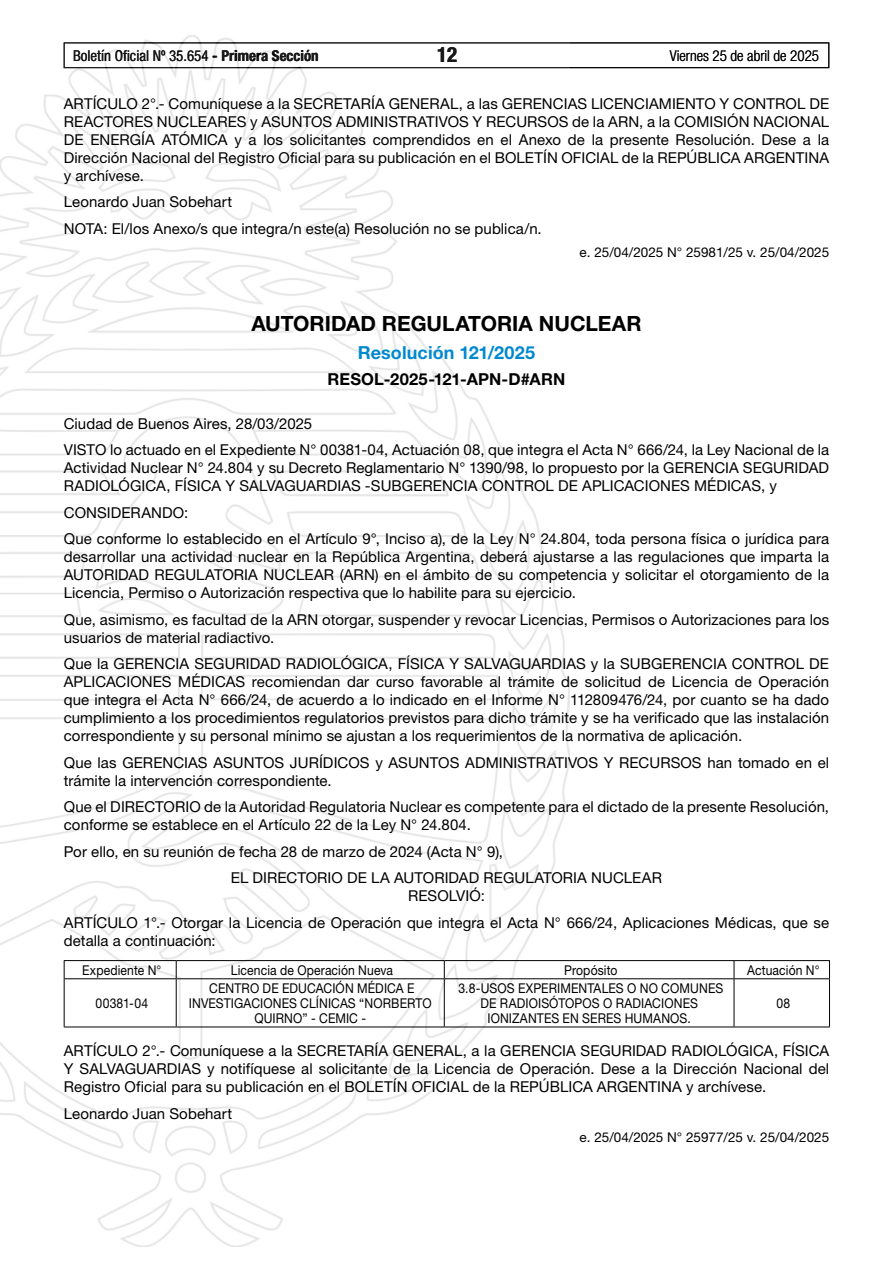
<style>
.page{position:relative;width:893px;height:1263px;background:#fff}
.page>*{position:absolute;margin:0;border:0;box-sizing:border-box;transform-origin:0 0}
.t1{font:700 21px "Helvetica Neue LT Std";color:#000}
.t2{font:700 condensed 21px "Helvetica Neue LT Std";color:#000}
.t3{font:700 18px "Helvetica Neue LT Std";letter-spacing:.005em;color:#0089cf}
.t4{font:700 16.5px "Helvetica Neue LT Std";letter-spacing:.005em;color:#000}
.t5{font:15px/18px "Helvetica Neue LT Std";letter-spacing:.005em;color:#000}
.t6{font:condensed 15px "Helvetica Neue LT Std";color:#000}
.t7{font:300 condensed 15px "Helvetica Neue LT Std";color:#000}
.t8{font:13.5px/15px "Helvetica Neue LT Std";letter-spacing:.01em;color:#000;text-align:center;scale:.9 1}
.t9{font:13.5px "Helvetica Neue LT Std";letter-spacing:.01em;color:#000}
.s1{font-weight:700}
</style>
<div class="page">
<div style="left:64px;top:43px;width:765px;height:25px;border:1px solid #000"></div>
<img style="left:0;top:35px;width:569px;height:1211px">
<hr style="left:64px;top:960px;width:112px;height:1px;background:#000">
<hr style="left:176px;top:960px;width:268px;height:1px;background:#000">
<hr style="left:444px;top:960px;width:290px;height:1px;background:#000">
<hr style="left:734px;top:960px;width:96px;height:1px;background:#000">
<hr style="left:64px;top:978px;width:112px;height:1px;background:#000">
<hr style="left:176px;top:978px;width:268px;height:1px;background:#000">
<hr style="left:444px;top:978px;width:290px;height:1px;background:#000">
<hr style="left:734px;top:978px;width:96px;height:1px;background:#000">
<hr style="left:64px;top:1026px;width:112px;height:1px;background:#000">
<hr style="left:176px;top:1026px;width:268px;height:1px;background:#000">
<hr style="left:444px;top:1026px;width:290px;height:1px;background:#000">
<hr style="left:734px;top:1026px;width:96px;height:1px;background:#000">
<svg style="left:64px;top:961px;width:1px;height:17px"></svg>
<hr style="left:64px;top:979px;width:1px;height:47px;background:#000">
<svg style="left:176px;top:961px;width:1px;height:17px"></svg>
<svg style="left:444px;top:961px;width:1px;height:17px"></svg>
<svg style="left:734px;top:961px;width:1px;height:17px"></svg>
<svg style="left:829px;top:961px;width:1px;height:17px"></svg>
<hr style="left:176px;top:979px;width:1px;height:47px;background:#000">
<hr style="left:444px;top:979px;width:1px;height:47px;background:#000">
<hr style="left:734px;top:979px;width:1px;height:47px;background:#000">
<hr style="left:829px;top:979px;width:1px;height:47px;background:#000">
<p class="t6" style="left:73px;top:47px;width:247px">Boletín Oficial Nº 35.654 <span class="s1">- Primera Sección</span></p>
<h1 class="t2" style="left:437px;top:42px;width:22px">12</h1>
<p class="t7" style="left:670px;top:47px;width:151px">Viernes 25 de abril de 2025</p>
<p class="t5" style="left:64px;top:94px;width:767px;text-align:justify">ARTÍCULO 2°.- Comuníquese a la SECRETARÍA GENERAL, a las GERENCIAS LICENCIAMIENTO Y CONTROL DE REACTORES NUCLEARES y ASUNTOS ADMINISTRATIVOS Y RECURSOS de la ARN, a la COMISIÓN NACIONAL DE ENERGÍA ATÓMICA y a los solicitantes comprendidos en el Anexo de la presente Resolución. Dese a la Dirección Nacional del Registro Oficial para su publicación en el BOLETÍN OFICIAL de la REPÚBLICA ARGENTINA y archívese.</p>
<p class="t5" style="left:64px;top:188px;width:479px;line-height:26.5px">Leonardo Juan Sobehart<br>NOTA: El/los Anexo/s que integra/n este(a) Resolución no se publica/n.</p>
<p class="t9" style="left:580px;top:244px;width:251px">e. 25/04/2025 N° 25981/25 v. 25/04/2025</p>
<h1 class="t1" style="left:251px;top:310px;width:392px">AUTORIDAD REGULATORIA NUCLEAR</h1>
<p class="t3" style="left:358px;top:341px;width:179px">Resolución 121/2025</p>
<p class="t4" style="left:328px;top:369px;width:239px">RESOL-2025-121-APN-D#ARN</p>
<p class="t5" style="left:64px;top:410px;width:767px;line-height:26.5px">Ciudad de Buenos Aires, 28/03/2025<br>VISTO lo actuado en el Expediente N° 00381-04, Actuación 08, que integra el Acta N° 666/24, la Ley Nacional de la</p>
<p class="t5" style="left:64px;top:459px;width:767px">Actividad Nuclear N° 24.804 y su Decreto Reglamentario N° 1390/98, lo propuesto por la GERENCIA SEGURIDAD<br>RADIOLÓGICA, FÍSICA Y SALVAGUARDIAS -SUBGERENCIA CONTROL DE APLICACIONES MÉDICAS, y</p>
<p class="t5" style="left:64px;top:499px;width:767px;line-height:26.5px">CONSIDERANDO:<br>Que conforme lo establecido en el Artículo 9°, Inciso a), de la Ley N° 24.804, toda persona física o jurídica para</p>
<p class="t5" style="left:64px;top:548px;width:767px;text-align:justify">desarrollar una actividad nuclear en la República Argentina, deberá ajustarse a las regulaciones que imparta la AUTORIDAD REGULATORIA NUCLEAR (ARN) en el ámbito de su competencia y solicitar el otorgamiento de la Licencia, Permiso o Autorización respectiva que lo habilite para su ejercicio.</p>
<p class="t5" style="left:64px;top:610px;width:767px">Que, asimismo, es facultad de la ARN otorgar, suspender y revocar Licencias, Permisos o Autorizaciones para los usuarios de material radiactivo.</p>
<p class="t5" style="left:64px;top:655px;width:767px;text-align:justify">Que la GERENCIA SEGURIDAD RADIOLÓGICA, FÍSICA Y SALVAGUARDIAS y la SUBGERENCIA CONTROL DE APLICACIONES MÉDICAS recomiendan dar curso favorable al trámite de solicitud de Licencia de Operación que integra el Acta N° 666/24, de acuerdo a lo indicado en el Informe N° 112809476/24, por cuanto se ha dado cumplimiento a los procedimientos regulatorios previstos para dicho trámite y se ha verificado que las instalación correspondiente y su personal mínimo se ajustan a los requerimientos de la normativa de aplicación.</p>
<p class="t5" style="left:64px;top:753px;width:767px">Que las GERENCIAS ASUNTOS JURÍDICOS y ASUNTOS ADMINISTRATIVOS Y RECURSOS han tomado en el trámite la intervención correspondiente.</p>
<p class="t5" style="left:64px;top:798px;width:767px">Que el DIRECTORIO de la Autoridad Regulatoria Nuclear es competente para el dictado de la presente Resolución, conforme se establece en el Artículo 22 de la Ley N° 24.804.</p>
<p class="t5" style="left:231px;top:838px;width:433px;line-height:26.5px;text-indent:-167px">Por ello, en su reunión de fecha 28 de marzo de 2024 (Acta N° 9),<br>EL DIRECTORIO DE LA AUTORIDAD REGULATORIA NUCLEAR</p>
<p class="t5" style="left:64px;top:882px;width:767px;line-height:26.5px;text-align:center">RESOLVIÓ:<br>ARTÍCULO 1°.- Otorgar la Licencia de Operación que integra el Acta N° 666/24, Aplicaciones Médicas, que se</p>
<p class="t5" style="left:64px;top:931px;width:153px">detalla a continuación:</p>
<p class="t8" style="left:82px;top:962px;width:90px">Expediente N°</p>
<p class="t8" style="left:231px;top:962px;width:182px">Licencia de Operación Nueva</p>
<p class="t8" style="left:564px;top:962px;width:61px">Propósito</p>
<p class="t8" style="left:747px;top:962px;width:82px">Actuación N°</p>
<p class="t8" style="left:96px;top:995px;width:60px">00381-04</p>
<p class="t8" style="left:189px;top:980px;width:271px">CENTRO DE EDUCACIÓN MÉDICA E<br>INVESTIGACIONES CLÍNICAS “NORBERTO<br>QUIRNO” - CEMIC -</p>
<p class="t8" style="left:458px;top:980px;width:296px">3.8-USOS EXPERIMENTALES O NO COMUNES<br>DE RADIOISÓTOPOS O RADIACIONES<br>IONIZANTES EN SERES HUMANOS.</p>
<p class="t8" style="left:777px;top:995px;width:17px">08</p>
<p class="t5" style="left:64px;top:1042px;width:767px;text-align:justify">ARTÍCULO 2°.- Comuníquese a la SECRETARÍA GENERAL, a la GERENCIA SEGURIDAD RADIOLÓGICA, FÍSICA Y SALVAGUARDIAS y notifíquese al solicitante de la Licencia de Operación. Dese a la Dirección Nacional del Registro Oficial para su publicación en el BOLETÍN OFICIAL de la REPÚBLICA ARGENTINA y archívese.</p>
<p class="t5" style="left:64px;top:1104px;width:170px">Leonardo Juan Sobehart</p>
<p class="t9" style="left:580px;top:1129px;width:251px">e. 25/04/2025 N° 25977/25 v. 25/04/2025</p>
</div>
